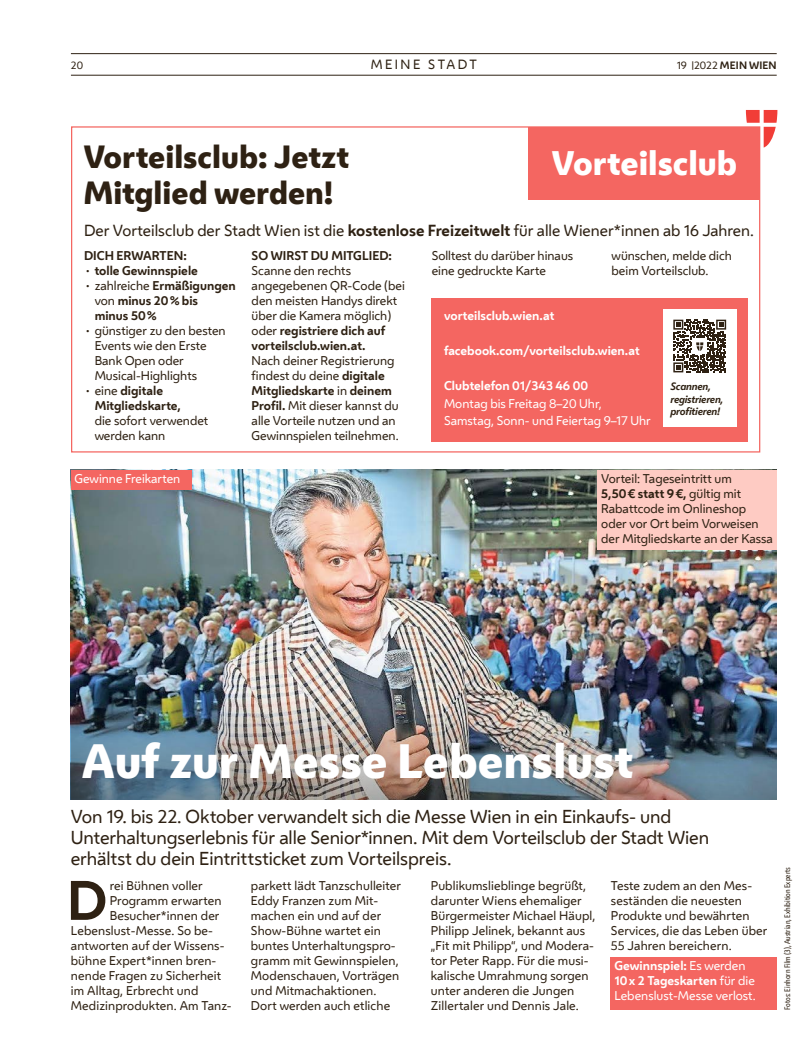
<style>
.page{position:relative;width:798px;height:1063px;background:#fff}
.page>*{position:absolute;margin:0;border:0;box-sizing:border-box;transform-origin:0 0}
.FT_FT_Initial3{font:700 51.88px "Wiener Melange";color:#2e2113}
.HL_Header_45pt{font:800 45px "Wiener Melange";color:#fff}
.t1{font:800 31.88px "Wiener Melange";color:#fff}
.HL_Header_32pt{font:800 30px "Wiener Melange";color:#2e2113}
.HL_Header_45pt-2{font:17.5px/21px "Wiener Melange";letter-spacing:-.005em;color:#2e2113}
.HL_VS_12pt{font:15px "Wiener Melange";color:#2e2113}
.t2{font:12.5px "Wiener Melange";letter-spacing:.2em;color:#2e2113}
.FT_FT_Initial3-2{font:11.88px/15px "Wiener Melange";letter-spacing:.01em;color:#2e2113}
.FT_FT{font:11.88px/15px "Wiener Melange";color:#2e2113}
.Spalte_Infobox_VC_hinterlegt{font:11.88px/15px "Wiener Melange";color:#2e2113}
.Spalte_Infobox_VC_hinterlegt_GEWINN_Rot{font:11.88px/15px "Wiener Melange";color:#fff}
.FT_FT-2{font:700 11.88px "Wiener Melange";color:#fff}
.FT_FT-3{font:700 11.88px/15px "Wiener Melange";color:#2e2113}
.FT_FT-4{font:11.88px "Wiener Melange";color:#fff}
.FT_Zwischentitel{font:700 11.88px "Wiener Melange";color:#2e2113}
.t3{font:italic 700 10px/12.5px "Wiener Melange";letter-spacing:-.02em;color:#2e2113}
.t4{font:700 10px "Wiener Melange";letter-spacing:.01em;color:#2e2113}
.t5{font:10px "Wiener Melange";color:#2e2113}
.t6{font:7.5px "Wiener Melange Cd";color:#2e2113}
.s1{font-weight:400}
.s2{font-weight:400;font-size:7.5px}
.s3{font-weight:700}
</style>
<div class="page">
<hr style="left:71px;top:75px;width:705px;height:1px;background:#2e2113">
<hr style="left:71px;top:53px;width:705px;height:1px;background:#2e2113">
<img style="left:71px;top:470px;width:705px;height:155px">
<img style="left:71px;top:625px;width:705px;height:175px">
<div style="left:431px;top:299px;width:316px;height:143px;background:#f46661"></div>
<div style="left:528px;top:127px;width:231px;height:72px;background:#f46661"></div>
<svg style="left:745px;top:110px;width:32px;height:38px"></svg>
<div style="left:663px;top:310px;width:73px;height:117px;background:#fff"></div>
<svg style="left:673px;top:319px;width:54px;height:54px"></svg>
<svg style="left:673px;top:320px;width:52px;height:52px"></svg>
<div style="left:71px;top:470px;width:120px;height:19px;background:#f46661"></div>
<div style="left:610px;top:961px;width:166px;height:49px;background:#f46661"></div>
<div style="left:610px;top:958px;width:166px;height:49px;background:#f46661"></div>
<div style="left:597px;top:470px;width:179px;height:79px;background:#fecbc3"></div>
<p class="t5" style="left:71px;top:58px;width:14px">20</p>
<p class="t2" style="left:370px;top:55px;width:108px">Mei ne Stad t</p>
<p class="t4" style="left:676px;top:57px;width:101px"><span class="s1">19</span> <span class="s2">|</span><span class="s1">2022</span> MEIN WIEN</p>
<h1 class="HL_Header_32pt" style="left:83px;top:136px;width:267px">Vorteilsclub: Jetzt</h1>
<h1 class="HL_Header_32pt" style="left:83px;top:172px;width:251px">Mitglied werden!</h1>
<p class="FT_Zwischentitel" style="left:84px;top:245px;width:104px">DICH ERWARTEN:</p>
<p class="FT_FT-3" style="left:84px;top:262px;width:115px"><span class="s1">•</span> tolle Gewinnspiele</p>
<p class="FT_FT-3" style="left:95px;top:277px;width:142px;text-indent:-11px"><span class="s1">• zahlreiche</span> Ermäßigungen <span class="s1">von</span> minus 20% bis<br>minus 50%</p>
<p class="FT_FT" style="left:95px;top:322px;width:132px;text-indent:-11px">• günstiger zu den besten<br>Events wie den Erste<br>Bank Open oder<br>Musical-Highlights</p>
<p class="FT_FT" style="left:95px;top:382px;width:115px;text-indent:-11px">• eine <span class="s3">digitale<br>Mitgliedskarte,<br></span>die sofort verwendet werden kann</p>
<h3 class="t1" style="left:551px;top:141px;width:187px">Vorteilsclub</h3>
<p class="HL_VS_12pt" style="left:84px;top:219px;width:671px">Der Vorteilsclub der Stadt Wien ist die <span class="s3">kostenlose Freizeitwelt</span> für alle Wiener*innen ab 16 -Jahren.</p>
<p class="FT_FT" style="left:431px;top:247px;width:143px">Solltest du darüber hinaus eine gedruckte Karte</p>
<p class="FT_FT" style="left:611px;top:247px;width:122px">wünschen, melde dich beim Vorteilsclub.</p>
<p class="FT_Zwischentitel" style="left:251px;top:245px;width:142px">SO WIRST DU MITGLIED:</p>
<p class="FT_FT" style="left:251px;top:262px;width:155px">Scanne den rechts angegebenen QR-Code (bei den meisten Handys direkt über die Kamera möglich) oder <span class="s3">registriere dich auf vorteilsclub.wien.at.</span></p>
<p class="FT_FT" style="left:251px;top:352px;width:148px">Nach deiner Registrierung findest du deine <span class="s3">digitale<br>Mitgliedskarte</span> in <span class="s3">deinem<br>Profil.</span> Mit dieser kannst du alle Vorteile nutzen und an<br>Gewinnspielen teilnehmen.</p>
<p class="FT_FT-2" style="left:444px;top:306px;width:112px">vorteilsclub.wien.at</p>
<p class="FT_FT-2" style="left:444px;top:341px;width:197px">facebook.com/vorteilsclub.wien.at</p>
<p class="FT_FT-2" style="left:444px;top:376px;width:146px">Clubtelefon 01/343 46 00</p>
<p class="FT_FT-4" style="left:444px;top:394px;width:159px">Montag bis Freitag 8–20 Uhr,</p>
<p class="FT_FT-4" style="left:444px;top:412px;width:208px">Samstag, Sonn- und Feiertag 9–17 Uhr</p>
<p class="t3" style="left:670px;top:380px;width:55px">Scannen, registrieren, profitieren!</p>
<p class="Spalte_Infobox_VC_hinterlegt_GEWINN_Rot" style="left:74px;top:470px;width:107px">Gewinne Freikarten</p>
<p class="Spalte_Infobox_VC_hinterlegt" style="left:601px;top:470px;width:173px">Vorteil: Tageseintritt um<br><span class="s3">5,50€ statt 9€,</span> gültig mit<br>Rabattcode im Onlineshop oder vor Ort beim Vorweisen der Mitgliedskarte an der Kassa</p>
<h1 class="HL_Header_45pt" style="left:81px;top:730px;width:553px">Auf zur Messe Lebenslust</h1>
<h1 class="HL_Header_45pt-2" style="left:71px;top:805px;width:639px">Von 19. bis 22. Oktober verwandelt sich die Messe Wien in ein Einkaufs- und<br>Unterhaltungserlebnis für alle Senior*innen. Mit dem Vorteilsclub der Stadt Wien erhältst du dein Eintrittsticket zum Vorteilspreis.</h1>
<p class="FT_FT_Initial3-2" style="left:251px;top:877px;width:152px">parkett lädt Tanzschulleiter<br>Eddy Franzen zum Mit&shy;machen ein und auf der<br>Show-Bühne wartet ein buntes Unterhaltungspro&shy;gramm mit Gewinnspielen,<br>Modenschauen, Vorträgen und Mitmachaktionen.<br>Dort werden auch etliche</p>
<p class="FT_FT_Initial3-2" style="left:431px;top:877px;width:166px">Publikumslieblinge begrüßt, darunter Wiens ehemaliger<br>Bürgermeister Michael Häupl,<br>Philipp Jelinek, bekannt aus „Fit mit Philipp“, und Modera&shy;tor Peter Rapp. Für die musi&shy;kalische Umrahmung sorgen unter anderen die Jungen<br>Zillertaler und Dennis Jale.</p>
<p class="FT_FT_Initial3" style="left:67px;top:857px;width:42px">D</p>
<p class="FT_FT_Initial3-2" style="left:110px;top:877px;width:94px">rei Bühnen voller</p>
<p class="FT_FT_Initial3-2" style="left:610px;top:877px;width:158px">Teste zudem an den Mes&shy;seständen die neuesten<br>Produkte und bewährten<br>Services, die das Leben über<br>55 Jahren bereichern.</p>
<p class="Spalte_Infobox_VC_hinterlegt_GEWINN_Rot" style="left:614px;top:958px;width:143px"><span class="s3">Gewinnspiel:</span> Es werden<br><span class="s3">10x 2 Tageskarten</span> für die<br>Lebenslust-Messe verlost.</p>
<p class="FT_FT_Initial3-2" style="left:110px;top:892px;width:113px">Programm erwarten</p>
<p class="FT_FT_Initial3-2" style="left:110px;top:907px;width:111px">Besucher*innen der</p>
<p class="FT_FT_Initial3-2" style="left:71px;top:922px;width:144px">Lebenslust-Messe. So be-</p>
<p class="FT_FT_Initial3-2" style="left:71px;top:937px;width:155px">antworten auf der Wissens-</p>
<p class="FT_FT_Initial3-2" style="left:71px;top:952px;width:147px">bühne Expert*innen bren-</p>
<p class="FT_FT_Initial3-2" style="left:71px;top:967px;width:152px">nende Fragen zu Sicherheit</p>
<p class="FT_FT_Initial3-2" style="left:71px;top:982px;width:129px">im Alltag, Erbrecht und</p>
<p class="FT_FT_Initial3-2" style="left:71px;top:997px;width:162px">Medizinprodukten. Am Tanz-</p>
<p class="t6" style="left:782px;top:1010px;width:144px;rotate:-90deg">Fotos: Einhorn Film (3), Austrian, Exhibition Experts</p>
</div>
